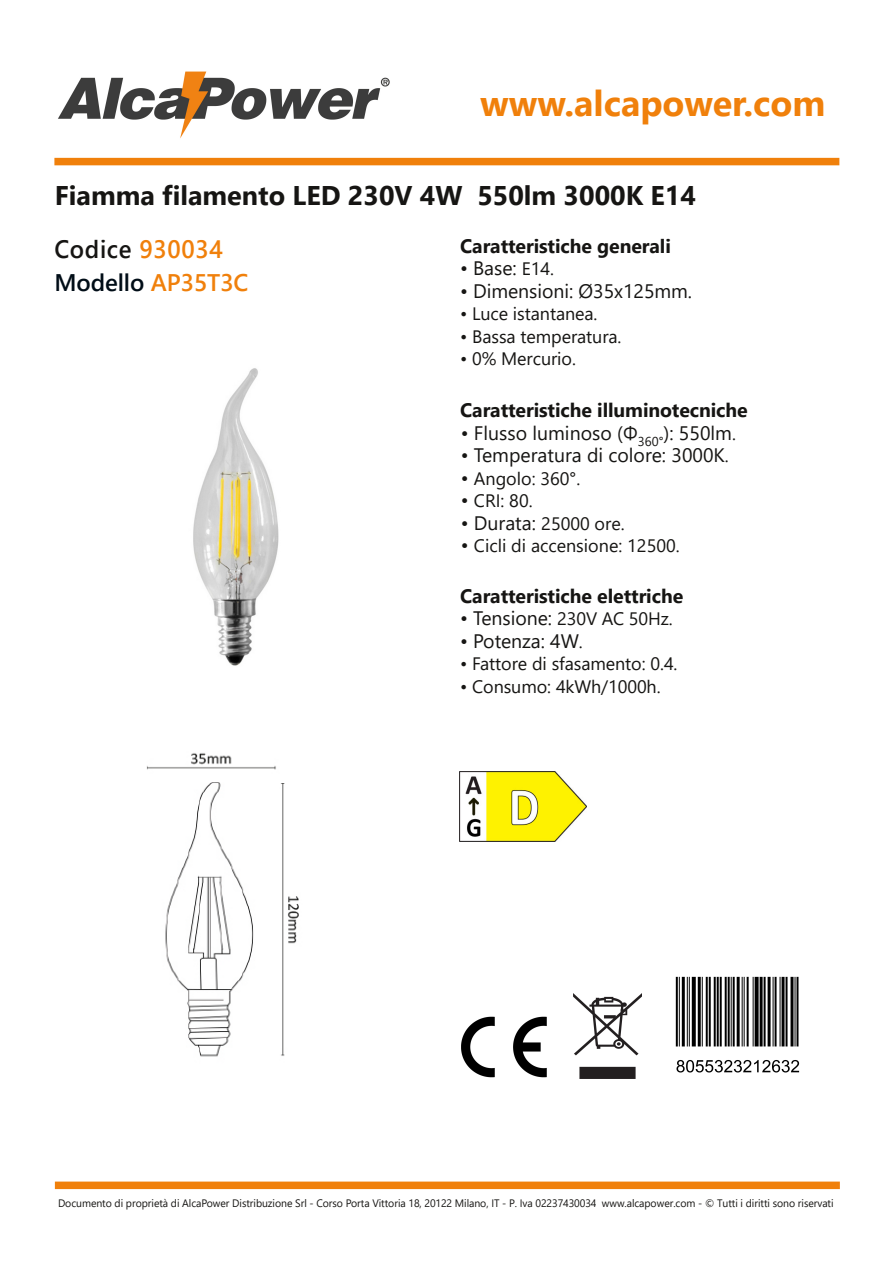
<style>
.page{position:relative;width:893px;height:1263px;background:#fff}
.page>*{position:absolute;margin:0;border:0;box-sizing:border-box;transform-origin:0 0}
.t1{font:700 36px "Segoe UI";color:#f0800b}
.t2{font:700 27px "Segoe UI";color:#161513}
.t3{font:600 25.2px "Segoe UI";letter-spacing:.025em;color:#161513;scale:.95 1}
.t4{font:600 24px "Segoe UI";letter-spacing:-.005em;color:#000d17}
.t5{font:19.5px "Segoe UI";color:#161513}
.t6{font:700 19.5px "Segoe UI";letter-spacing:-.005em;color:#161513}
.t7{font:18px "Segoe UI";letter-spacing:-.005em;color:#161513}
.t8{font:10.8px "Segoe UI";letter-spacing:-.005em;color:#161513}
.s1{color:#f0800b}
.s2{font-size:18px}
.s3{font-size:19.5px}
</style>
<div class="page">
<img style="left:193px;top:368px;width:86px;height:298px">
<img style="left:146px;top:753px;width:153px;height:304px">
<img style="left:675px;top:976px;width:125px;height:97px">
<img style="left:461px;top:1016px;width:86px;height:62px">
<img style="left:573px;top:993px;width:69px;height:85px">
<div style="left:54px;top:158px;width:785px;height:7px;background:#f0800b"></div>
<img style="left:58px;top:71px;width:332px;height:68px">
<div style="left:55px;top:1181px;width:785px;height:8px;background:#f0800b"></div>
<img style="left:459px;top:772px;width:128px;height:70px">
<h1 class="t1" style="left:480px;top:77px;width:347px">www.alcapower.com</h1>
<h2 class="t2" style="left:55px;top:176px;width:643px">Fiamma filamento LED 230V 4W 550lm 3000K E14</h2>
<h3 class="t3" style="left:54px;top:231px;width:179px">Codice <span class="s1">930034</span></h3>
<h3 class="t4" style="left:54px;top:265px;width:196px">Modello <span class="s1">AP35T3C</span></h3>
<p class="t6" style="left:460px;top:232px;width:212px">Caratteristiche generali</p>
<p class="t5" style="left:460px;top:254px;width:95px">• Base: <span class="s2">E14.</span></p>
<p class="t5" style="left:460px;top:277px;width:233px">• Dimensioni: Ø35x125mm.</p>
<p class="t7" style="left:460px;top:301px;width:139px">• Luce istantanea.</p>
<p class="t7" style="left:460px;top:324px;width:163px">• Bassa temperatura.</p>
<p class="t7" style="left:460px;top:346px;width:117px">• 0% Mercurio.</p>
<p class="t6" style="left:460px;top:395px;width:289px">Caratteristiche illuminotecniche</p>
<p class="t5" style="left:461px;top:418px;width:277px">• Flusso luminoso ﴾Φ<sub>360°</sub>﴿: 550lm<span class="s2">.</span></p>
<p class="t5" style="left:461px;top:441px;width:269px">• Temperatura di colore: 3000K<span class="s2">.</span></p>
<p class="t7" style="left:461px;top:465px;width:121px"><span class="s3">•</span> Angolo: 360°.</p>
<p class="t7" style="left:461px;top:488px;width:73px"><span class="s3">•</span> CRI: 80.</p>
<p class="t7" style="left:461px;top:510px;width:165px"><span class="s3">• Durata:</span> 25000 ore.</p>
<p class="t7" style="left:461px;top:533px;width:220px"><span class="s3">•</span> Cicli di accensione: 12500.</p>
<p class="t6" style="left:460px;top:581px;width:225px">Caratteristiche elettriche</p>
<p class="t7" style="left:460px;top:606px;width:214px"><span class="s3">• Tensione:</span> 230V AC 50Hz.</p>
<p class="t5" style="left:460px;top:626px;width:124px">• Potenza: 4W<span class="s2">.</span></p>
<p class="t7" style="left:460px;top:651px;width:219px">• Fattore di sfasamento: 0.4.</p>
<p class="t7" style="left:460px;top:673px;width:202px">• Consumo: 4kWh/1000h.</p>
<p class="t8" style="left:58px;top:1196px;width:777px">Documento di proprietà di AlcaPower Distribuzione Srl ‐ Corso Porta Vittoria 18, 20122 Milano, IT ‐ P. Iva 02237430034 www.alcapower.com ‐ © Tutti i diritti sono riservati</p>
</div>
